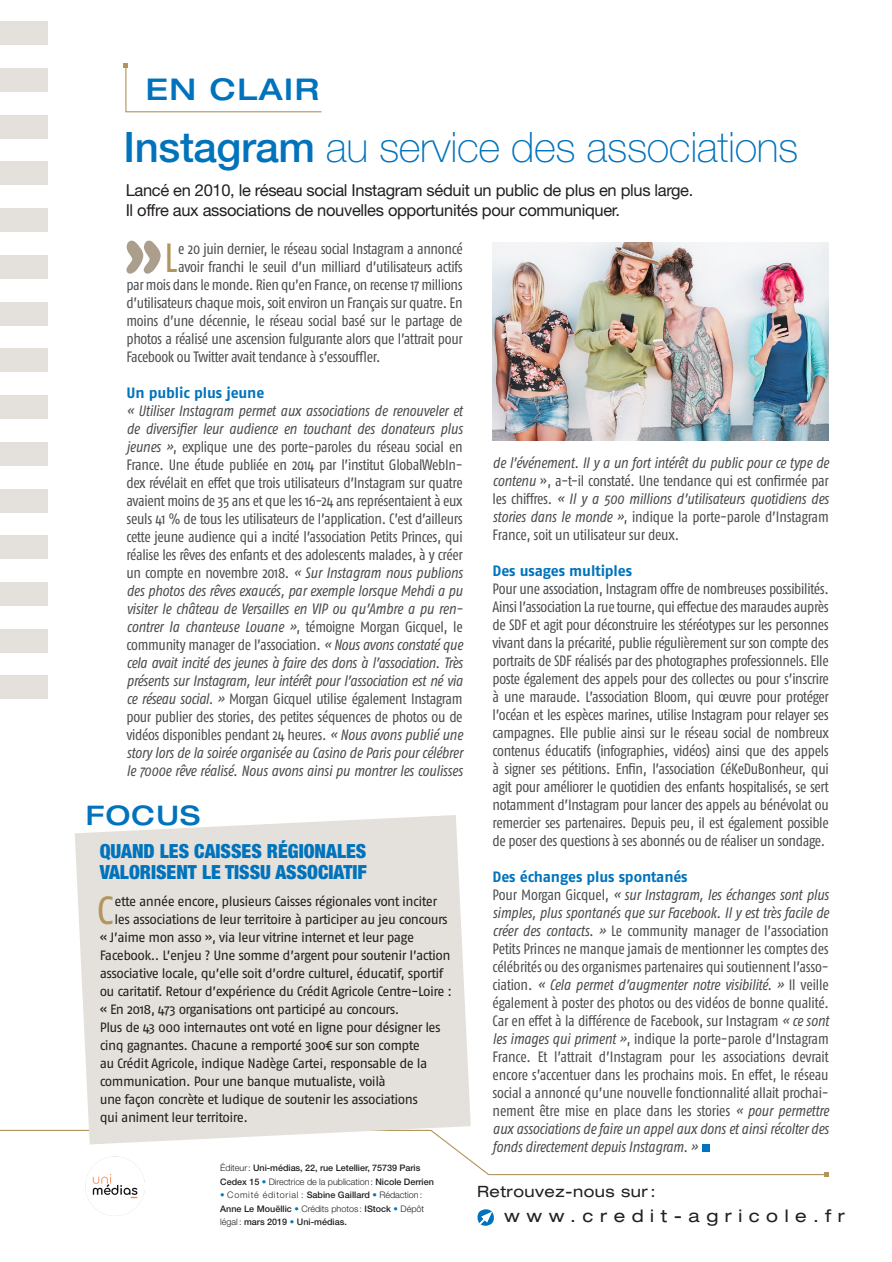
<style>
.page{position:relative;width:892px;height:1262px;background:#fff}
.page>*{position:absolute;margin:0;border:0;box-sizing:border-box;transform-origin:0 0}
.t1{font:100 42px "Helvetica Neue LT Std";letter-spacing:-.01em;color:#0073bc}
.txt_courant{font:condensed 40.65px "Fago OT";color:#b2955c}
.txt_lettrine_focus{font:39.15px "Fago OT";color:#b3955c}
.t2{font:500 expanded 30px "Helvetica Neue LT Std";letter-spacing:.05em;color:#0073bc}
.t3{font:500 expanded 27px "Helvetica Neue LT Std";letter-spacing:.05em;color:#0073bc}
.t4{font:900 condensed 19.5px/21px "Helvetica Neue LT Std";color:#0073bc}
.t5{font:expanded 17.4px "Helvetica Neue LT Std";letter-spacing:.375em;color:#231f20}
.chapo{font:16.5px/19.5px "Helvetica Neue LT Std";letter-spacing:-.02em;color:#231f20}
.t6{font:expanded 15.6px "Helvetica Neue LT Std";letter-spacing:.03em;color:#231f20}
.txt_courant-2{font:condensed 15px/18px "Fago OT";letter-spacing:-.02em;color:#4b4c4d;text-align:justify}
.txt_courant-3{font:700 15px "Fago OT";letter-spacing:-.01em;color:#0073bc}
.txt_lettrine_focus-2{font:13.5px "Fago OT";letter-spacing:-.04em;color:#231f20}
.t7{font:500 9px/13.5px "Helvetica Neue LT Std";color:#231f20}
.s1{font-weight:500}
.s2{font-style:italic}
.s3{font-weight:300}
.s4{color:#0073bc}
</style>
<div class="page">
<svg style="left:124px;top:63px;width:198px;height:50px"></svg>
<div style="left:0;top:22px;width:48px;height:23px;background:#e4e1dc"></div>
<div style="left:0;top:68px;width:48px;height:24px;background:#e4e1dc"></div>
<div style="left:0;top:115px;width:48px;height:23px;background:#e4e1dc"></div>
<div style="left:0;top:162px;width:48px;height:23px;background:#e4e1dc"></div>
<div style="left:0;top:208px;width:48px;height:24px;background:#e4e1dc"></div>
<div style="left:0;top:255px;width:48px;height:23px;background:#e4e1dc"></div>
<div style="left:0;top:302px;width:48px;height:23px;background:#e4e1dc"></div>
<div style="left:0;top:348px;width:48px;height:24px;background:#e4e1dc"></div>
<div style="left:0;top:395px;width:48px;height:23px;background:#e4e1dc"></div>
<div style="left:0;top:442px;width:48px;height:23px;background:#e4e1dc"></div>
<div style="left:0;top:489px;width:48px;height:23px;background:#e4e1dc"></div>
<div style="left:0;top:535px;width:48px;height:24px;background:#e4e1dc"></div>
<div style="left:0;top:582px;width:48px;height:23px;background:#e4e1dc"></div>
<div style="left:0;top:629px;width:48px;height:23px;background:#e4e1dc"></div>
<div style="left:0;top:675px;width:48px;height:24px;background:#e4e1dc"></div>
<svg style="left:0;top:1129px;width:828px;height:47px"></svg>
<svg style="left:477px;top:1209px;width:16px;height:16px"></svg>
<svg style="left:126px;top:240px;width:35px;height:34px"></svg>
<div style="left:701px;top:1143px;width:8px;height:8px;background:#0073bc"></div>
<svg style="left:75px;top:815px;width:395px;height:329px;background:#e6e3de"></svg>
<img style="left:86px;top:1156px;width:58px;height:58px">
<img style="left:492px;top:243px;width:336px;height:197px">
<p class="t2" style="left:146px;top:70px;width:175px">EN CLAIR</p>
<p class="t1" style="left:124px;top:123px;width:676px"><span class="s1">Instagram</span> au service des associations</p>
<p class="chapo" style="left:126px;top:181px;width:569px">Lancé en 2010, le réseau social Instagram séduit un public de plus en plus large.<br>Il offre aux associations de nouvelles opportunités pour communiquer.</p>
<p class="txt_courant" style="left:164px;top:233px;width:15px">L</p>
<p class="txt_courant-2" style="left:178px;top:239px;width:286px">e 20 juin dernier, le réseau social Instagram a annoncé</p>
<p class="txt_courant-2" style="left:178px;top:257px;width:286px">avoir franchi le seuil d’un milliard d’utilisateurs actifs</p>
<p class="txt_courant-2" style="left:126px;top:275px;width:337px">par mois dans le monde. Rien qu’en France, on recense 17 millions</p>
<p class="txt_courant-2" style="left:126px;top:293px;width:337px">d’utilisateurs chaque mois, soit environ un Français sur quatre. En</p>
<p class="txt_courant-2" style="left:126px;top:311px;width:337px">moins d’une décennie, le réseau social basé sur le partage de</p>
<p class="txt_courant-2" style="left:126px;top:329px;width:337px">photos a réalisé une ascension fulgurante alors que l’attrait pour</p>
<p class="txt_courant-2" style="left:126px;top:347px;width:255px">Facebook ou Twitter avait tendance à s’essouffler.</p>
<p class="txt_courant-3" style="left:126px;top:383px;width:139px">Un public plus jeune</p>
<p class="txt_courant-2" style="left:126px;top:401px;width:338px"><span class="s2">« Utiliser Instagram permet aux associations de renouveler et de diversifier leur audience en touchant des donateurs plus jeunes »</span>, explique une des porte-paroles du réseau social en France. Une étude publiée en 2014 par l’institut GlobalWebIn&shy;dex révélait en effet que trois utilisateurs d’Instagram sur quatre avaient moins de 35 ans et que les 16-24 ans représentaient à eux seuls 41 % de tous les utilisateurs de l’application. C’est d’ailleurs cette jeune audience qui a incité l’association Petits Princes, qui réalise les rêves des enfants et des adolescents malades, à y créer un compte en novembre 2018. <span class="s2">« Sur Instagram nous publions des photos des rêves exaucés, par exemple lorsque Mehdi a pu visiter le château de Versailles en VIP ou qu’Ambre a pu ren&shy;contrer la chanteuse Louane »</span>, témoigne Morgan Gicquel, le community manager de l’association. <span class="s2">« Nous avons constaté que cela avait incité des jeunes à faire des dons à l’association. Très présents sur Instagram, leur intérêt pour l’association est né via ce réseau social. »</span> Morgan Gicquel utilise également Instagram pour publier des stories, des petites séquences de photos ou de vidéos disponibles pendant 24 heures. <span class="s2">« Nous avons publié une story lors de la soirée organisée au Casino de Paris pour célébrer le 7000e rêve réalisé. Nous avons ainsi pu montrer les coulisses</span></p>
<p class="txt_courant-2" style="left:492px;top:454px;width:337px"><span class="s2">de l’événement. Il y a un fort intérêt du public pour ce type de contenu</span> », a-t-il constaté. Une tendance qui est confirmée par les chiffres. <span class="s2">« Il y a 500 millions d’utilisateurs quotidiens des stories dans le monde »</span>, indique la porte-parole d’Instagram France, soit un utilisateur sur deux.</p>
<p class="txt_courant-3" style="left:492px;top:562px;width:141px">Des usages multiples</p>
<p class="txt_courant-2" style="left:492px;top:580px;width:338px">Pour une association, Instagram offre de nombreuses possibilités.<br>Ainsi l’association La rue tourne, qui effectue des maraudes auprès de SDF et agit pour déconstruire les stéréotypes sur les personnes vivant dans la précarité, publie régulièrement sur son compte des portraits de SDF réalisés par des photographes professionnels. Elle poste également des appels pour des collectes ou pour s’inscrire à une maraude. L’association Bloom, qui œuvre pour protéger l’océan et les espèces marines, utilise Instagram pour relayer ses campagnes. Elle publie ainsi sur le réseau social de nombreux contenus éducatifs (infographies, vidéos) ainsi que des appels à signer ses pétitions. Enfin, l’association CéKeDuBonheur, qui agit pour améliorer le quotidien des enfants hospitalisés, se sert notamment d’Instagram pour lancer des appels au bénévolat ou remercier ses partenaires. Depuis peu, il est également possible de poser des questions à ses abonnés ou de réaliser un sondage.</p>
<p class="txt_courant-3" style="left:492px;top:868px;width:196px">Des échanges plus spontanés</p>
<p class="txt_courant-2" style="left:492px;top:886px;width:337px">Pour Morgan Gicquel, <span class="s2">« sur Instagram, les échanges sont plus simples, plus spontanés que sur Facebook. Il y est très facile de créer des contacts. »</span> Le community manager de l’association Petits Princes ne manque jamais de mentionner les comptes des célébrités ou des organismes partenaires qui soutiennent l’asso&shy;ciation. <span class="s2">« Cela permet d’augmenter notre visibilité. »</span> Il veille également à poster des photos ou des vidéos de bonne qualité.<br>Car en effet à la différence de Facebook, sur Instagram <span class="s2">« ce sont les images qui priment »</span>, indique la porte-parole d’Instagram France. Et l’attrait d’Instagram pour les associations devrait encore s’accentuer dans les prochains mois. En effet, le réseau social a annoncé qu’une nouvelle fonctionnalité allait prochai&shy;nement être mise en place dans les stories <span class="s2">« pour permettre aux associations de faire un appel aux dons et ainsi récolter des fonds directement depuis Instagram. »</span></p>
<p class="t3" style="left:86px;top:798px;width:116px">FOCUS</p>
<p class="t4" style="left:100px;top:840px;width:268px">QUAND LES CAISSES RÉGIONALES<br>VALORISENT LE TISSU ASSOCIATIF</p>
<p class="txt_lettrine_focus" style="left:96px;top:886px;width:19px">C</p>
<p class="txt_lettrine_focus-2" style="left:115px;top:892px;width:324px">ette année encore, plusieurs Caisses régionales vont inciter</p>
<p class="txt_lettrine_focus-2" style="left:115px;top:910px;width:334px">les associations de leur territoire à participer au jeu concours</p>
<p class="txt_lettrine_focus-2" style="left:100px;top:928px;width:316px">« J’aime mon asso », via leur vitrine internet et leur page</p>
<p class="txt_lettrine_focus-2" style="left:100px;top:946px;width:352px">Facebook.. L’enjeu ? Une somme d’argent pour soutenir l’action</p>
<p class="txt_lettrine_focus-2" style="left:100px;top:964px;width:345px">associative locale, qu’elle soit d’ordre culturel, éducatif, sportif</p>
<p class="txt_lettrine_focus-2" style="left:100px;top:982px;width:353px">ou caritatif. Retour d’expérience du Crédit Agricole Centre-Loire :</p>
<p class="txt_lettrine_focus-2" style="left:100px;top:1000px;width:301px">« En 2018, 473 organisations ont participé au concours.</p>
<p class="txt_lettrine_focus-2" style="left:100px;top:1018px;width:342px">Plus de 43 000 internautes ont voté en ligne pour désigner les</p>
<p class="txt_lettrine_focus-2" style="left:100px;top:1036px;width:322px">cinq gagnantes. Chacune a remporté 300€ sur son compte</p>
<p class="txt_lettrine_focus-2" style="left:100px;top:1054px;width:329px">au Crédit Agricole, indique Nadège Cartei, responsable de la</p>
<p class="txt_lettrine_focus-2" style="left:100px;top:1072px;width:287px">communication. Pour une banque mutualiste, voilà</p>
<p class="txt_lettrine_focus-2" style="left:100px;top:1090px;width:320px">une façon concrète et ludique de soutenir les associations</p>
<p class="txt_lettrine_focus-2" style="left:100px;top:1108px;width:150px">qui animent leur territoire.</p>
<p class="t7" style="left:220px;top:1160px;width:215px"><span class="s3">Éditeur:</span> Uni-médias, 22, rue Letellier, 75739 Paris<br>Cedex 15 <span class="s4">•</span> <span class="s3">Directrice de la publication:</span> Nicole Derrien</p>
<p class="t7" style="left:220px;top:1187px;width:205px"><span class="s4">•</span> <span class="s3">Comité éditorial :</span> Sabine Gaillard <span class="s4">•</span> <span class="s3">Rédaction:<br></span>Anne Le Mouëllic <span class="s4">•</span> <span class="s3">Crédits photos :</span> IStock <span class="s4">•</span> <span class="s3">Dépôt légal:</span> mars 2019 <span class="s4">•</span> Uni-médias.</p>
<p class="t6" style="left:477px;top:1181px;width:180px">Retrouvez-nous sur :</p>
<p class="t5" style="left:504px;top:1204px;width:342px">www.credit-agricole.fr</p>
</div>
